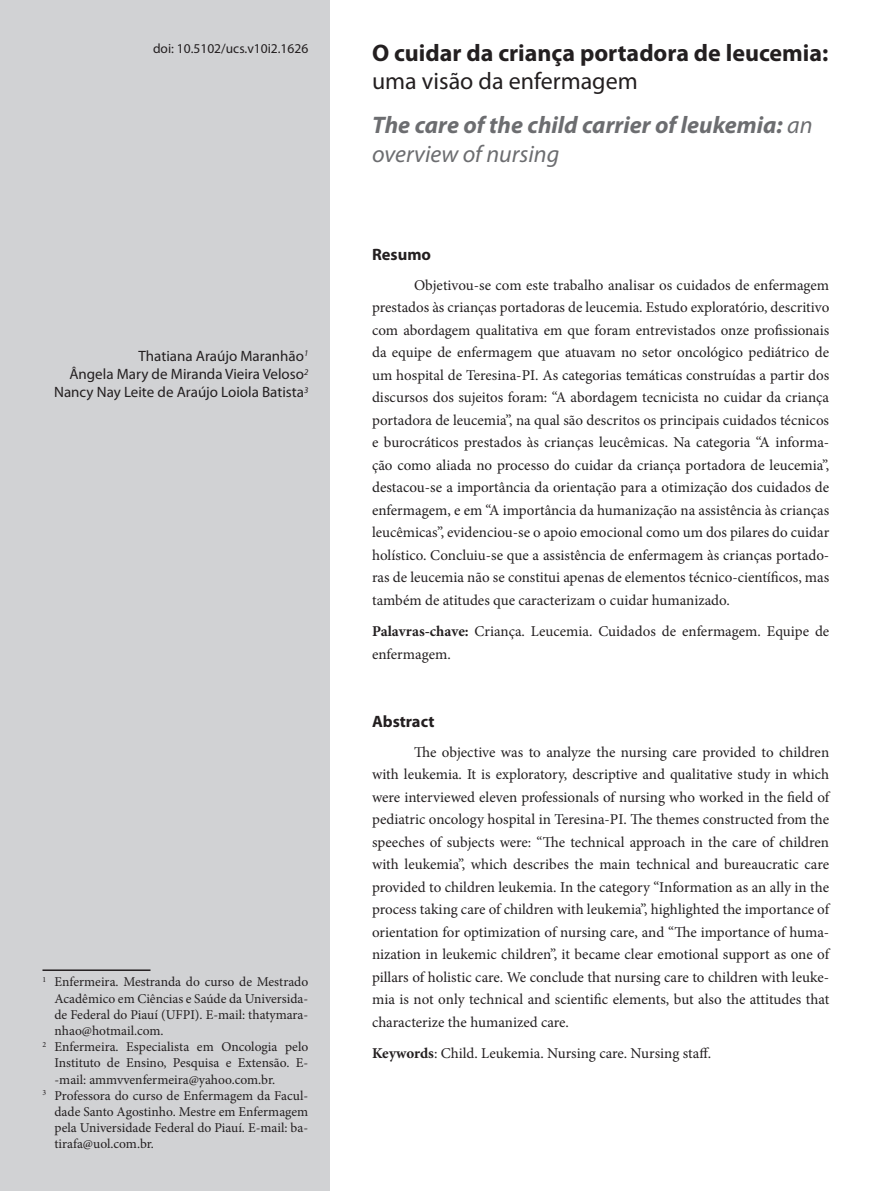
<style>
.page{position:relative;width:893px;height:1191px;background:#fff}
.page>*{position:absolute;margin:0;border:0;box-sizing:border-box;transform-origin:0 0}
.t1{font:italic 700 24px/43.8px "Myriad Pro";color:#6c6d70}
.t2{font:700 24px "Myriad Pro";color:#231f20}
.t3{font:italic 24px "Myriad Pro";color:#6c6d70}
.t4{font:700 16.5px "Myriad Pro";color:#231f20}
.t5{font:15px/22.5px "Minion Pro";color:#231f20;text-align:justify}
.t6{font:15px/18px "Myriad Pro";color:#231f20;text-align:right}
.t7{font:13.5px "Minion Pro";color:#231f20}
.t8{font:13.5px "Myriad Pro";color:#231f20}
.s1{font-weight:400;font-style:normal;color:#231f20}
.s2{font-weight:400}
.s3{color:#201d1e}
.s4{font-weight:700}
</style>
<div class="page">
<div style="left:0;top:0;width:329px;height:1190px;background:#d1d2d4"></div>
<hr style="left:42px;top:969px;width:108px;height:2px;background:#231f20">
<p class="t8" style="left:153px;top:43px;width:157px">doi: 10.5102/ucs.v10i2.1626</p>
<h1 class="t2" style="left:372px;top:43px;width:458px">O cuidar da criança portadora de leucemia:</h1>
<h1 class="t1" style="left:372px;top:61px;width:442px"><span class="s1">uma visão da enfermagem<br></span>The care of the child carrier of leukemia: <span class="s2">an</span></h1>
<h1 class="t3" style="left:372px;top:145px;width:189px">overview of nursing</h1>
<p class="t6" style="left:54px;top:348px;width:256px">Thatiana Araújo Maranhão<sup>1<br></sup>Ângela Mary de Miranda Vieira Veloso<sup>2<br></sup>Nancy Nay Leite de Araújo Loiola Batista<sup>3</sup></p>
<p class="t7" style="left:42px;top:976px;width:267px"><sup>1</sup> Enfermeira. Mestranda do curso de Mestrado</p>
<p class="t7" style="left:54px;top:993px;width:255px">Acadêmico em Ciências e Saúde da Universida-</p>
<p class="t7" style="left:54px;top:1009px;width:255px">de Federal do Piauí (UFPI). E-mail: thatymara-</p>
<p class="t7" style="left:54px;top:1025px;width:111px">nhao@hotmail.com.</p>
<p class="t7" style="left:42px;top:1041px;width:267px"><sup>2</sup> Enfermeira. Especialista em Oncologia pelo</p>
<p class="t7" style="left:54px;top:1057px;width:255px">Instituto de Ensino, Pesquisa e Extensão. E-</p>
<p class="t7" style="left:54px;top:1074px;width:222px">-mail: ammvvenfermeira@yahoo.com.br.</p>
<p class="t7" style="left:42px;top:1090px;width:267px"><sup>3</sup> Professora do curso de Enfermagem da Facul-</p>
<p class="t7" style="left:54px;top:1106px;width:255px">dade Santo Agostinho. Mestre em Enfermagem</p>
<p class="t7" style="left:54px;top:1122px;width:255px">pela Universidade Federal do Piauí. E-mail: ba-</p>
<p class="t7" style="left:54px;top:1138px;width:101px">tirafa@uol.com.br.</p>
<p class="t4" style="left:372px;top:248px;width:60px">Resumo</p>
<p class="t5" style="left:372px;top:275px;width:459px;text-indent:42px">Objetivou-se com este trabalho analisar os cuidados de enfermagem prestados às crianças portadoras de leucemia. Estudo exploratório, descritivo com abordagem qualitativa em que foram entrevistados onze profissionais da equipe de enfermagem que atuavam no setor oncológico pediátrico de um hospital de Teresina-PI. As categorias temáticas construídas a partir dos discursos dos sujeitos foram: “A abordagem tecnicista no cuidar da criança portadora de leucemia”, na qual são descritos os principais cuidados técnicos e burocráticos prestados às crianças leucêmicas. Na categoria “<span class="s3">A informa&shy;ção como aliada no processo do cuidar da criança portadora de leucemia”, destacou-se a importância da orientação para a otimização dos cuidados de enfermagem, e em “</span>A importância da humanização na assistência às crianças leucêmicas”, evidenciou-se o apoio emocional como um dos pilares do cuidar holístico. Concluiu-se que a assistência de enfermagem às crianças portado&shy;ras de leucemia não se constitui apenas de elementos técnico-científicos, mas também de atitudes que caracterizam o cuidar humanizado.</p>
<p class="t5" style="left:372px;top:621px;width:459px"><span class="s4">Palavras-chave:</span> Criança. Leucemia. Cuidados de enfermagem. Equipe de enfermagem.</p>
<p class="t4" style="left:372px;top:715px;width:64px">Abstract</p>
<p class="t5" style="left:372px;top:742px;width:459px;text-indent:42px">The objective was to analyze the nursing care provided to children with leukemia. It is exploratory, descriptive and qualitative study in which were interviewed eleven professionals of nursing who worked in the field of pediatric oncology hospital in Teresina-PI. The themes constructed from the speeches of subjects were: “The technical approach in the care of children with leukemia”, which describes the main technical and bureaucratic care provided to children leukemia. In the category “Information as an ally in the process taking care of children with leukemia”, highlighted the importance of orientation for optimization of nursing care, and “The importance of huma&shy;nization in leukemic children”, it became clear emotional support as one of pillars of holistic care. We conclude that nursing care to children with leuke&shy;mia is not only technical and scientific elements, but also the attitudes that characterize the humanized care.</p>
<p class="t5" style="left:372px;top:1043px;width:341px"><span class="s4">Keywords</span>: Child. Leukemia. Nursing care. Nursing staff.</p>
</div>
